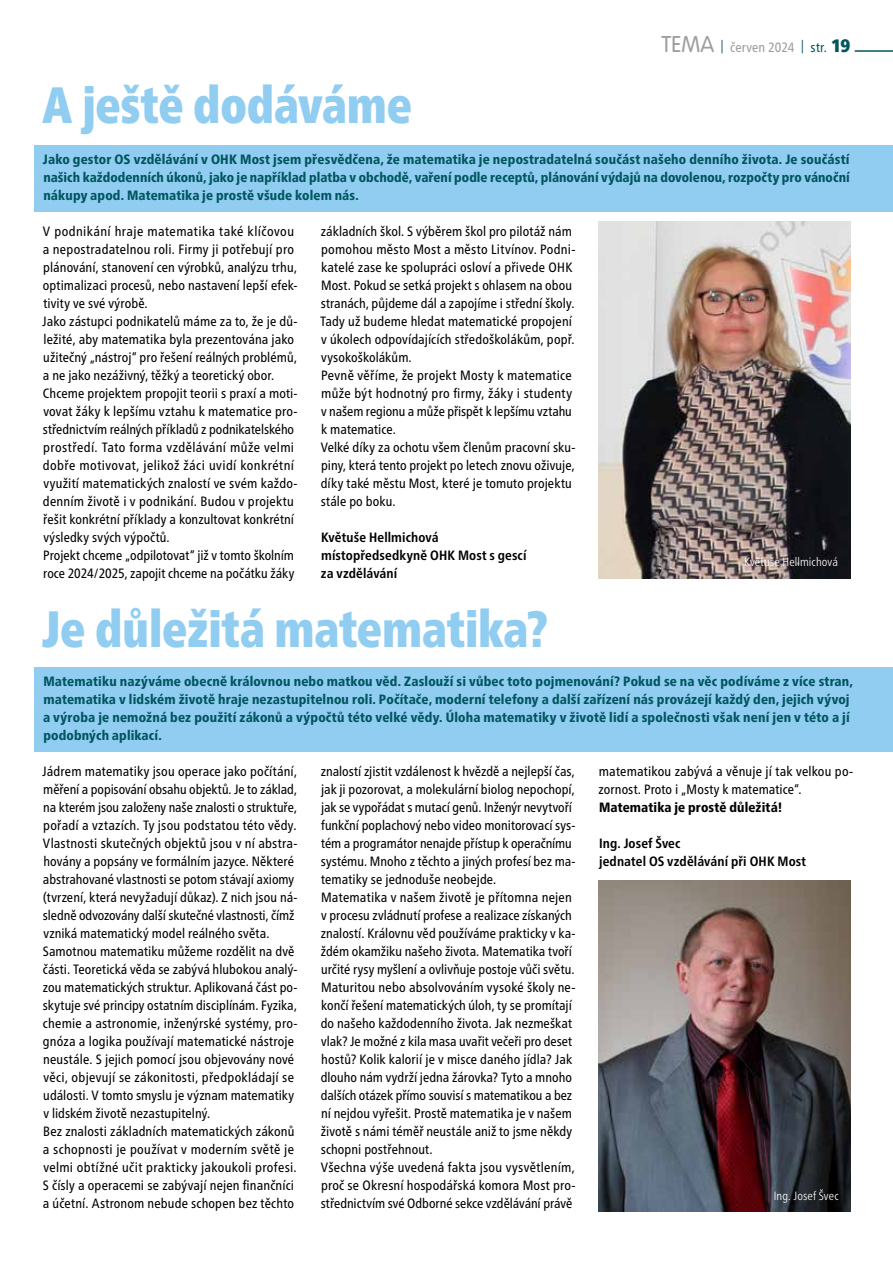
<style>
.page{position:relative;width:893px;height:1263px;background:#fff}
.page>*{position:absolute;margin:0;border:0;box-sizing:border-box;transform-origin:0 0}
.t1{font:900 condensed 51px "Frutiger Neue LT Pro";letter-spacing:-.005em;color:#91cdf1;scale:.9 1}
.t2{font:condensed 13.5px/18px "Frutiger Neue LT Pro";letter-spacing:.01em;color:#000}
.t3{font:800 condensed 13.5px/18px "Frutiger Neue LT Pro";letter-spacing:.01em;color:#00555f;text-align:justify}
.t4{font:700 condensed 13.5px/18px "Frutiger Neue LT Pro";letter-spacing:.01em;color:#000}
.t5{font:800 condensed 13.5px "Frutiger Neue LT Pro";letter-spacing:.01em;color:#000}
.t6{font:condensed 13.5px "Frutiger Neue LT Pro";letter-spacing:.005em;color:#9d9d9c}
.t7{font:300 condensed 12px "Frutiger Neue LT Pro";letter-spacing:.01em;color:#fff}
.s1{font-family:"VAG Rundschrift D";font-weight:300;font-stretch:normal;font-size:24px}
.s2{font-family:"Myriad Pro";color:#00555f}
.s3{color:#00555f}
.s4{font-weight:900;font-size:18px;color:#00555f}
</style>
<div class="page">
<div style="left:34px;top:145px;width:859px;height:67px;background:#91cdf1"></div>
<div style="left:34px;top:667px;width:859px;height:85px;background:#91cdf1"></div>
<img style="left:598px;top:222px;width:252px;height:356px">
<img style="left:598px;top:880px;width:252px;height:332px">
<hr style="left:855px;top:50px;width:38px;height:2px;background:#00555f">
<p class="t6" style="left:661px;top:39px;width:191px"><span class="s1">TEMA</span> <span class="s2">|</span> červen 2024 <span class="s2">|</span> <span class="s3">str.</span> <span class="s4">19</span></p>
<h1 class="t1" style="left:42px;top:75px;width:412px">A ještě dodáváme</h1>
<p class="t3" style="left:43px;top:150px;width:808px">Jako gestor OS vzdělávání v OHK Most jsem přesvědčena, že matematika je nepostradatelná součást našeho denního života. Je součástí našich každodenních úkonů, jako je například platba v obchodě, vaření podle receptů, plánování výdajů na dovolenou, rozpočty pro vánoční nákupy apod. Matematika je prostě všude kolem nás.</p>
<p class="t2" style="left:42px;top:223px;width:257px">V podnikání hraje matematika také klíčovou a nepostradatelnou roli. Firmy ji potřebují pro plánování, stanovení cen výrobků, analýzu trhu, optimalizaci procesů, nebo nastavení lepší efek&shy;tivity ve své výrobě.<br>Jako zástupci podnikatelů máme za to, že je dů&shy;ležité, aby matematika byla prezentována jako užitečný „nástroj“ pro řešení reálných problémů, a ne jako nezáživný, těžký a teoretický obor.<br>Chceme projektem propojit teorii s praxí a moti&shy;vovat žáky k lepšímu vztahu k matematice pro&shy;střednictvím reálných příkladů z podnikatelského prostředí. Tato forma vzdělávání může velmi dobře motivovat, jelikož žáci uvidí konkrétní využití matematických znalostí ve svém každo&shy;denním životě i v podnikání. Budou v projektu řešit konkrétní příklady a konzultovat konkrétní výsledky svých výpočtů.<br>Projekt chceme „odpilotovat“ již v tomto školním roce 2024/2025, zapojit chceme na počátku žáky</p>
<p class="t2" style="left:320px;top:223px;width:257px">základních škol. S výběrem škol pro pilotáž nám pomohou město Most a město Litvínov. Podni&shy;katelé zase ke spolupráci osloví a přivede OHK Most. Pokud se setká projekt s ohlasem na obou stranách, půjdeme dál a zapojíme i střední školy.<br>Tady už budeme hledat matematické propojení v úkolech odpovídajících středoškolákům, popř. vysokoškolákům.<br>Pevně věříme, že projekt Mosty k matematice může být hodnotný pro firmy, žáky i studenty v našem regionu a může přispět k lepšímu vztahu k matematice.<br>Velké díky za ochotu všem členům pracovní sku&shy;piny, která tento projekt po letech znovu oživuje, díky také městu Most, které je tomuto projektu stále po boku.</p>
<p class="t4" style="left:321px;top:529px;width:207px">Květuše Hellmichová místopředsedkyně OHK Most s gescí za vzdělávání</p>
<h1 class="t1" style="left:42px;top:598px;width:563px">Je důležitá matematika?</h1>
<p class="t3" style="left:43px;top:672px;width:811px;text-align:left">Matematiku nazýváme obecně královnou nebo matkou věd. Zaslouží si vůbec toto pojmenování? Pokud se na věc podíváme z více stran, matematika v lidském životě hraje nezastupitelnou roli. Počítače, moderní telefony a další zařízení nás provázejí každý den, jejich vývoj a výroba je nemožná bez použití zákonů a výpočtů této velké vědy. Úloha matematiky v životě lidí a společnosti však není jen v této a jí podobných aplikací.</p>
<p class="t2" style="left:42px;top:763px;width:257px">Jádrem matematiky jsou operace jako počítání, měření a popisování obsahu objektů. Je to základ, na kterém jsou založeny naše znalosti o struktuře, pořadí a vztazích. Ty jsou podstatou této vědy.<br>Vlastnosti skutečných objektů jsou v ní abstra&shy;hovány a popsány ve formálním jazyce. Některé abstrahované vlastnosti se potom stávají axiomy (tvrzení, která nevyžadují důkaz). Z nich jsou ná&shy;sledně odvozovány další skutečné vlastnosti, čímž vzniká matematický model reálného světa.<br>Samotnou matematiku můžeme rozdělit na dvě části. Teoretická věda se zabývá hlubokou analý&shy;zou matematických struktur. Aplikovaná část po&shy;skytuje své principy ostatním disciplínám. Fyzika, chemie a astronomie, inženýrské systémy, pro&shy;gnóza a logika používají matematické nástroje neustále. S jejich pomocí jsou objevovány nové věci, objevují se zákonitosti, předpokládají se události. V tomto smyslu je význam matematiky v lidském životě nezastupitelný.<br>Bez znalosti základních matematických zákonů a schopnosti je používat v moderním světě je velmi obtížné učit prakticky jakoukoli profesi.<br>S čísly a operacemi se zabývají nejen finančníci a účetní. Astronom nebude schopen bez těchto</p>
<p class="t2" style="left:321px;top:763px;width:256px">znalostí zjistit vzdálenost k hvězdě a nejlepší čas, jak ji pozorovat, a molekulární biolog nepochopí, jak se vypořádat s mutací genů. Inženýr nevytvoří funkční poplachový nebo video monitorovací sys&shy;tém a programátor nenajde přístup k operačnímu systému. Mnoho z těchto a jiných profesí bez ma&shy;tematiky se jednoduše neobejde.<br>Matematika v našem životě je přítomna nejen v procesu zvládnutí profese a realizace získaných znalostí. Královnu věd používáme prakticky v ka&shy;ždém okamžiku našeho života. Matematika tvoří určité rysy myšlení a ovlivňuje postoje vůči světu.<br>Maturitou nebo absolvováním vysoké školy ne&shy;končí řešení matematických úloh, ty se promítají do našeho každodenního života. Jak nezmeškat vlak? Je možné z kila masa uvařit večeři pro deset hostů? Kolik kalorií je v misce daného jídla? Jak dlouho nám vydrží jedna žárovka? Tyto a mnoho dalších otázek přímo souvisí s matematikou a bez ní nejdou vyřešit. Prostě matematika je v našem životě s námi téměř neustále aniž to jsme někdy schopni postřehnout.<br>Všechna výše uvedená fakta jsou vysvětlením, proč se Okresní hospodářská komora Most pro&shy;střednictvím své Odborné sekce vzdělávání právě</p>
<p class="t2" style="left:599px;top:763px;width:256px">matematikou zabývá a věnuje jí tak velkou po&shy;zornost. Proto i „Mosty k matematice“.</p>
<p class="t7" style="left:744px;top:555px;width:95px">Květuše Hellmichová</p>
<p class="t5" style="left:599px;top:800px;width:185px">Matematika je prostě důležitá!</p>
<p class="t4" style="left:599px;top:835px;width:209px">Ing. Josef Švec<br>jednatel OS vzdělávání při OHK Most</p>
<p class="t7" style="left:774px;top:1189px;width:66px">Ing. Josef Švec</p>
</div>
